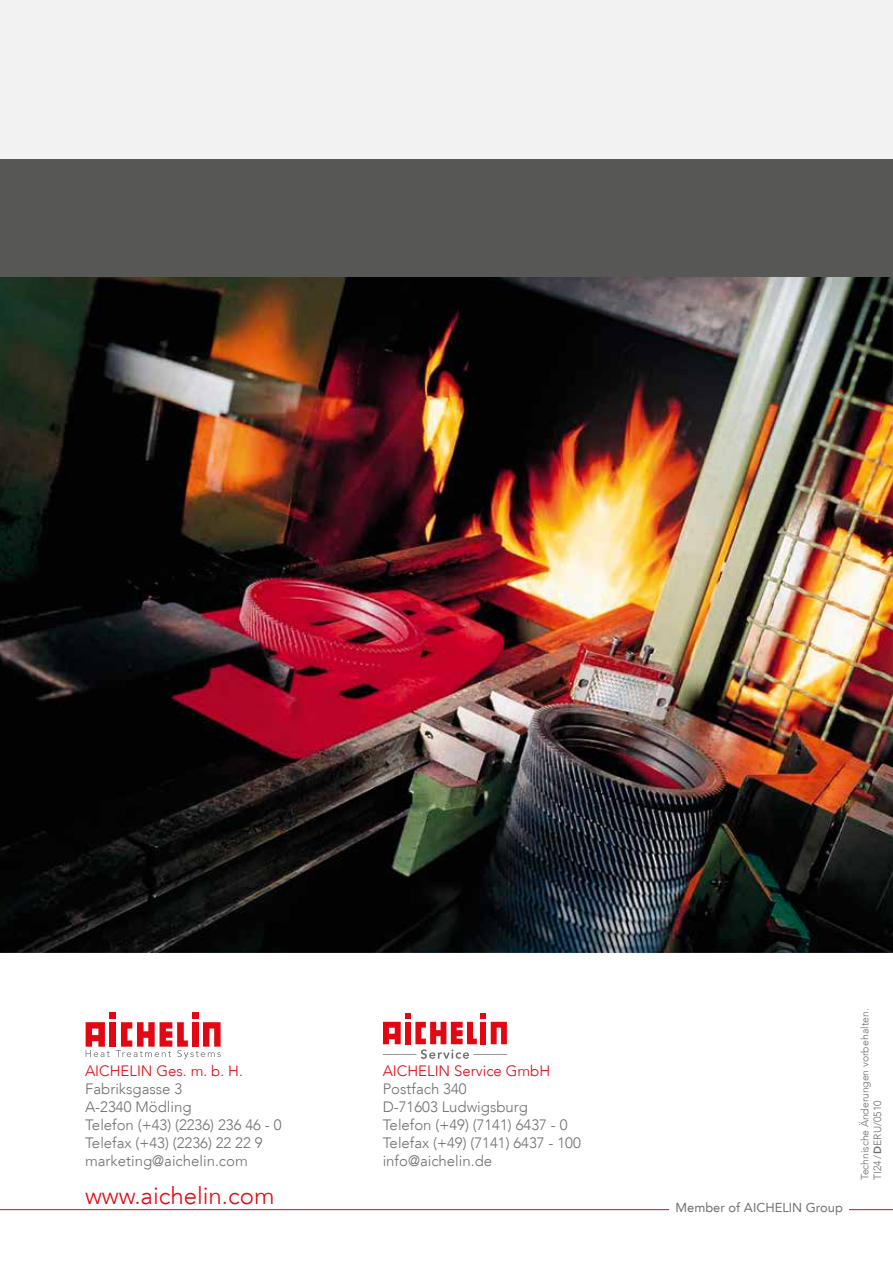
<style>
.page{position:relative;width:893px;height:1263px;background:#fff}
.page>*{position:absolute;margin:0;border:0;box-sizing:border-box;transform-origin:0 0}
.t1{font:300 24px "Avenir LT";color:#e30613}
.t2{font:300 15px/18px "Avenir LT";color:#706f6f}
.t3{font:300 15px "Avenir LT";color:#e30613}
.t4{font:12.9px "Avenir LT";color:#706f6f}
.t5{font:300 10.5px/12.6px "Avenir LT";letter-spacing:-.005em;color:#706f6f}
.s1{font-weight:800}
</style>
<div class="page">
<img style="left:0;top:276px;width:893px;height:677px">
<div style="left:0;top:0;width:893px;height:212px;background:#f2f2f2"></div>
<div style="left:0;top:180px;width:893px;height:96px;background:#575756"></div>
<div style="left:0;top:159px;width:893px;height:30px;background:#575756"></div>
<svg style="left:86px;top:1013px;width:135px;height:46px"></svg>
<hr style="left:0;top:1209px;width:893px;height:1px;background:#e30613">
<svg style="left:383px;top:1013px;width:124px;height:46px"></svg>
<div style="left:669px;top:1202px;width:180px;height:16px;background:#fff"></div>
<p class="t3" style="left:85px;top:1062px;width:159px">AICHELIN Ges. m. b. H.</p>
<p class="t2" style="left:85px;top:1080px;width:198px">Fabriksgasse 3<br>A-2340 Mödling<br>Telefon (+43) (2236) 236 46 - 0<br>Telefax (+43) (2236) 22 22 9 marketing@aichelin.com</p>
<h1 class="t1" style="left:85px;top:1181px;width:191px">www.aichelin.com</h1>
<p class="t3" style="left:383px;top:1062px;width:169px">AICHELIN Service GmbH</p>
<p class="t2" style="left:383px;top:1080px;width:200px">Postfach 340<br>D-71603 Ludwigsburg<br>Telefon (+49) (7141) 6437 - 0<br>Telefax (+49) (7141) 6437 - 100 info@aichelin.de</p>
<p class="t4" style="left:675px;top:1200px;width:169px">Member of AICHELIN Group</p>
<p class="t5" style="left:858px;top:1180px;width:173px;rotate:-90deg">Technische Änderungen vorbehalten.<br>TI24/<span class="s1">D</span>ERU/0510</p>
</div>
